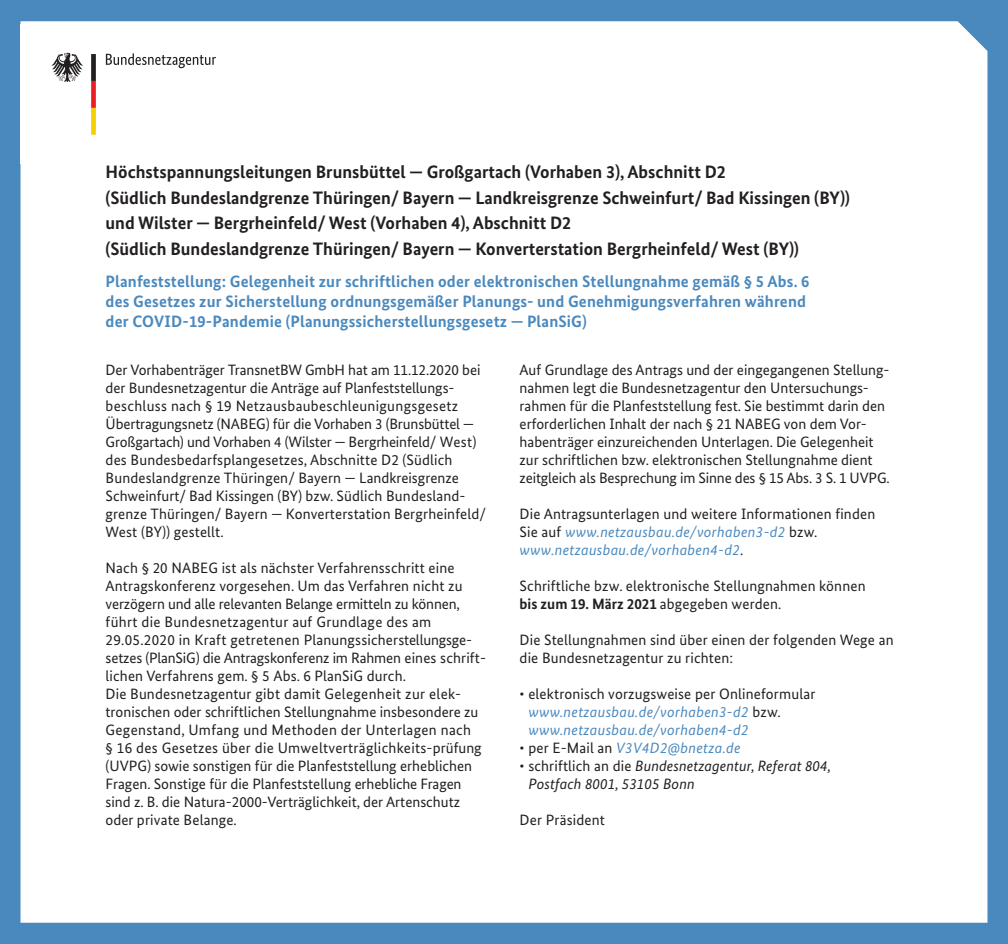
<style>
.page{position:relative;width:1008px;height:944px;background:#4a89be}
.page>*{position:absolute;margin:0;border:0;box-sizing:border-box;transform-origin:0 0}
.t1{font:700 18px/25.5px "Bundes Sans";color:#231f20}
.t2{font:700 16.5px/19.8px "Bundes Sans";letter-spacing:.01em;color:#4a89be}
.t3{font:15px/18px "Bundes Sans";color:#231f20}
.t4{font:italic 15px/18px "Bundes Sans";letter-spacing:.02em;color:#4a89be}
.t5{font:italic 15px/18px "Bundes Sans";letter-spacing:.005em;color:#231f20}
.s1{font-style:italic;color:#4a89be}
.s2{font-weight:700}
.s3{font-style:normal;color:#231f20}
.s4{font-style:normal}
</style>
<div class="page">
<div style="left:21px;top:21px;width:966px;height:902px;background:#fff"></div>
<div style="left:21px;top:24px;width:225px;height:140px;background:#fff"></div>
<svg style="left:106px;top:53px;width:110px;height:15px"></svg>
<svg style="left:52px;top:53px;width:31px;height:29px"></svg>
<svg style="left:91px;top:54px;width:5px;height:81px"></svg>
<h1 class="t1" style="left:106px;top:159px;width:746px">Höchstspannungsleitungen Brunsbüttel — Großgartach (Vorhaben 3), Abschnitt D2<br>(Südlich Bundeslandgrenze Thüringen/ Bayern — Landkreisgrenze Schweinfurt/ Bad Kissingen (BY)) und Wilster — Bergrheinfeld/ West (Vorhaben 4), Abschnitt D2<br>(Südlich Bundeslandgrenze Thüringen/ Bayern — Konverterstation Bergrheinfeld/ West (BY))</h1>
<h2 class="t2" style="left:106px;top:272px;width:705px">Planfeststellung: Gelegenheit zur schriftlichen oder elektronischen Stellungnahme gemäß § 5 Abs. 6 des Gesetzes zur Sicherstellung ordnungsgemäßer Planungs- und Genehmigungsverfahren während der COVID-19-Pandemie (Planungssicherstellungsgesetz — PlanSiG)</h2>
<p class="t3" style="left:106px;top:361px;width:382px">Der Vorhabenträger TransnetBW GmbH hat am 11.12.2020 bei der Bundesnetzagentur die Anträge auf Planfeststellungs&shy;beschluss nach § 19 Netzausbaubeschleunigungsgesetz Übertragungsnetz (NABEG) für die Vorhaben 3 (Brunsbüttel — Großgartach) und Vorhaben 4 (Wilster — Bergrheinfeld/ West) des Bundesbedarfsplangesetzes, Abschnitte D2 (Südlich Bundeslandgrenze Thüringen/ Bayern — Landkreisgrenze Schweinfurt/ Bad Kissingen (BY) bzw. Südlich Bundesland&shy;grenze Thüringen/ Bayern — Konverterstation Bergrheinfeld/ West (BY)) gestellt.</p>
<p class="t3" style="left:106px;top:559px;width:381px">Nach § 20 NABEG ist als nächster Verfahrensschritt eine Antragskonferenz vorgesehen. Um das Verfahren nicht zu verzögern und alle relevanten Belange ermitteln zu können, führt die Bundesnetzagentur auf Grundlage des am 29.05.2020 in Kraft getretenen Planungssicherstellungsge&shy;setzes (PlanSiG) die Antragskonferenz im Rahmen eines schrift&shy;lichen Verfahrens gem. § 5 Abs. 6 PlanSiG durch.<br>Die Bundesnetzagentur gibt damit Gelegenheit zur elek&shy;tronischen oder schriftlichen Stellungnahme insbesondere zu Gegenstand, Umfang und Methoden der Unterlagen nach<br>§ 16 des Gesetzes über die Umweltverträglichkeits-prüfung (UVPG) sowie sonstigen für die Planfeststellung erheblichen Fragen. Sonstige für die Planfeststellung erhebliche Fragen sind z. B. die Natura-2000-Verträglichkeit, der Artenschutz oder private Belange.</p>
<p class="t3" style="left:519px;top:361px;width:372px">Auf Grundlage des Antrags und der eingegangenen Stellung&shy;nahmen legt die Bundesnetzagentur den Untersuchungs&shy;rahmen für die Planfeststellung fest. Sie bestimmt darin den erforderlichen Inhalt der nach § 21 NABEG von dem Vor&shy;habenträger einzureichenden Unterlagen. Die Gelegenheit zur schriftlichen bzw. elektronischen Stellungnahme dient zeitgleich als Besprechung im Sinne des § 15 Abs. 3 S. 1 UVPG.</p>
<p class="t3" style="left:519px;top:505px;width:357px">Die Antragsunterlagen und weitere Informationen finden<br>Sie auf <span class="s1">www.netzausbau.de/vorhaben3-d2</span> bzw. <span class="s1">www.netzausbau.de/vorhaben4-d2</span>.</p>
<p class="t3" style="left:519px;top:577px;width:347px">Schriftliche bzw. elektronische Stellungnahmen können <span class="s2">bis zum 19. März 2021</span> abgegeben werden.</p>
<p class="t3" style="left:519px;top:631px;width:375px">Die Stellungnahmen sind über einen der folgenden Wege an die Bundesnetzagentur zu richten:</p>
<p class="t4" style="left:528px;top:685px;width:289px;text-indent:-9px"><span class="s3">• elektronisch vorzugsweise per Onlineformular </span>www.netzausbau.de/vorhaben3-d2 <span class="s3">bzw. </span>www.netzausbau.de/vorhaben4-d2</p>
<p class="t4" style="left:519px;top:739px;width:222px"><span class="s3">• per E-Mail an</span> V3V4D2@bnetza.de</p>
<p class="t5" style="left:528px;top:757px;width:304px;text-indent:-9px"><span class="s4">• schriftlich an die</span> Bundesnetzagentur, Referat 804,<br>Postfach 8001, 53105 Bonn</p>
<p class="t3" style="left:519px;top:811px;width:87px">Der Präsident</p>
</div>
